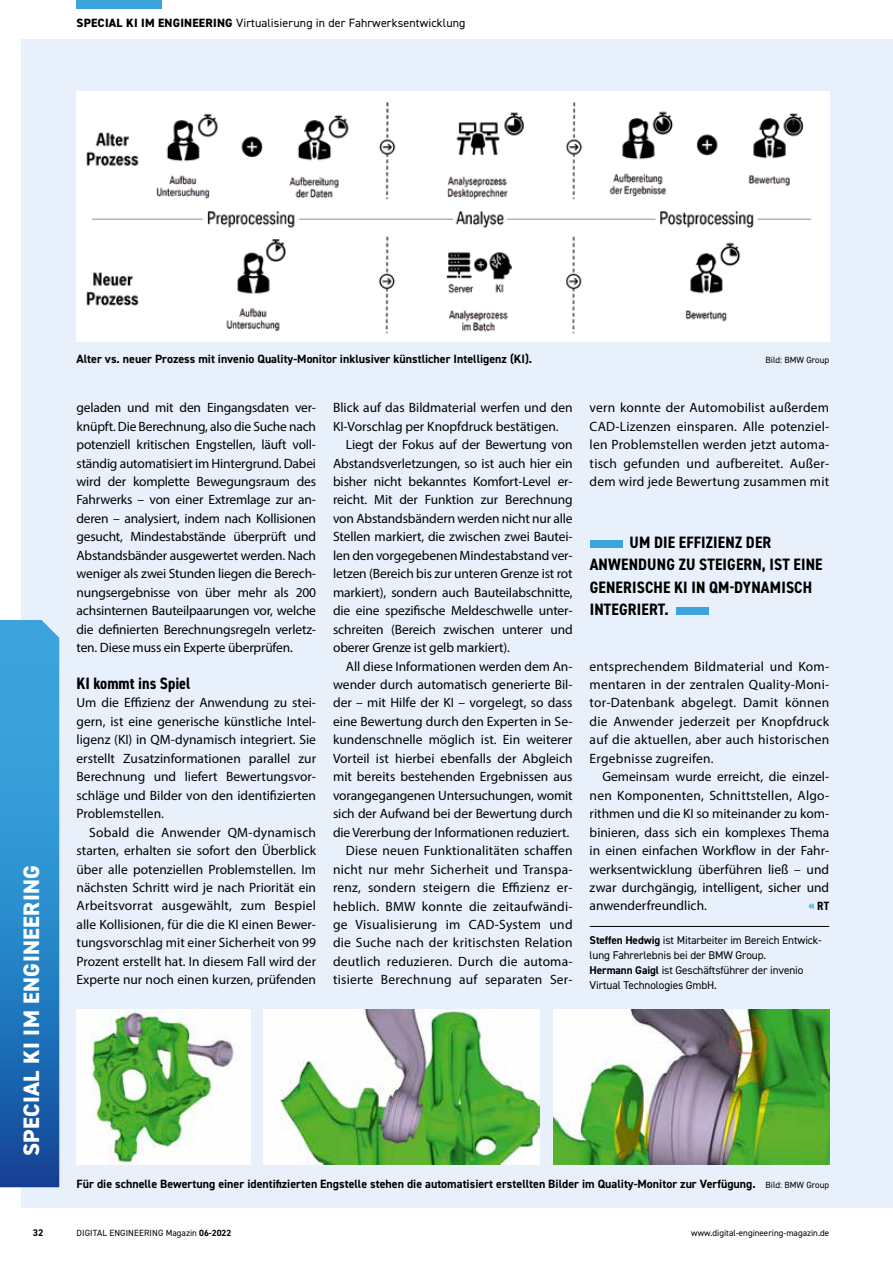
<style>
.page{position:relative;width:893px;height:1263px;background:#fff}
.page>*{position:absolute;margin:0;border:0;box-sizing:border-box;transform-origin:0 0}
.t1{font:800 22.35px "DIN2014";letter-spacing:.02em;color:#fff}
.t2{font:700 condensed 16.5px/22.5px "DIN2014";letter-spacing:.01em;color:#000}
.t3{font:13.5px/18.5px "Myriad Pro";color:#000;text-align:justify}
.t4{font:700 12px "DIN2014";color:#000}
.t5{font:12px "DIN2014";letter-spacing:.01em;color:#000}
.t6{font:700 condensed 12px "DIN2014";color:#000}
.t7{font:11.25px/15px "DIN2014";letter-spacing:-.01em;color:#000}
.t8{font:700 9.75px "DIN2014";color:#000}
.t9{font:9px "DIN2014";color:#000}
.s1{font-weight:800}
.s2{font-size:13.5px;color:#3ca3dc}
.s3{font-weight:700}
.s4{font-weight:400;font-size:9px}
</style>
<div class="page">
<div style="left:21px;top:39px;width:872px;height:1169px;background:#e8f1fb"></div>
<div style="left:77px;top:0;width:85px;height:9px;background:#3ca3dc"></div>
<svg style="left:0;top:620px;width:60px;height:567px;background:#2a84c6"></svg>
<hr style="left:590px;top:926px;width:239px;height:1px;background:#000">
<img style="left:77px;top:1009px;width:173px;height:156px">
<img style="left:264px;top:1009px;width:276px;height:156px">
<img style="left:553px;top:1009px;width:276px;height:156px">
<img style="left:77px;top:92px;width:752px;height:249px">
<div style="left:590px;top:540px;width:32px;height:8px;background:#3ca3dc"></div>
<div style="left:676px;top:607px;width:33px;height:8px;background:#3ca3dc"></div>
<p class="t5" style="left:77px;top:17px;width:390px"><span class="s1">SPECIAL KI IM ENGINEERING</span> Virtualisierung in der Fahrwerksentwicklung</p>
<h1 class="t1" style="left:18px;top:1156px;width:293px;rotate:-90deg">SPECIAL KI IM ENGINEERING</h1>
<p class="t4" style="left:77px;top:354px;width:457px">Alter vs. neuer Prozess mit invenio Quality-Monitor inklusiver künstlicher Intelligenz (KI).</p>
<p class="t9" style="left:765px;top:356px;width:65px">Bild: BMW Group</p>
<p class="t3" style="left:77px;top:399px;width:241px">geladen und mit den Eingangsdaten ver&shy;knüpft. Die Berechnung, also die Suche nach potenziell kritischen Engstellen, läuft voll&shy;ständig automatisiert im Hintergrund. Dabei wird der komplette Bewegungsraum des Fahrwerks – von einer Extremlage zur an&shy;deren – analysiert, indem nach Kollisionen gesucht, Mindestabstände überprüft und Abstandsbänder ausgewertet werden. Nach weniger als zwei Stunden liegen die Berech&shy;nungsergebnisse von über mehr als 200 achsinternen Bauteilpaarungen vor, welche die deinierten Berechnungsregeln verletz&shy;ten. Diese muss ein Experte überprüfen.</p>
<p class="t2" style="left:77px;top:672px;width:115px">KI kommt ins Spiel</p>
<p class="t3" style="left:77px;top:694px;width:241px">Um die Eizienz der Anwendung zu stei&shy;gern, ist eine generische künstliche Intel&shy;ligenz (KI) in QM-dynamisch integriert. Sie erstellt Zusatzinformationen parallel zur Berechnung und liefert Bewertungsvor&shy;schläge und Bilder von den identiizierten Problemstellen.</p>
<p class="t3" style="left:77px;top:823px;width:241px;text-indent:13px">Sobald die Anwender QM-dynamisch starten, erhalten sie sofort den Überblick über alle potenziellen Problemstellen. Im nächsten Schritt wird je nach Priorität ein Arbeitsvorrat ausgewählt, zum Bespiel alle Kollisionen, für die die KI einen Bewer&shy;tungsvorschlag mit einer Sicherheit von 99<br>Prozent erstellt hat. In diesem Fall wird der Experte nur noch einen kurzen, prüfenden</p>
<p class="t3" style="left:333px;top:399px;width:241px">Blick auf das Bildmaterial werfen und den<br>KI-Vorschlag per Knopfdruck bestätigen.</p>
<p class="t3" style="left:333px;top:436px;width:241px;text-indent:13px">Liegt der Fokus auf der Bewertung von Abstandsverletzungen, so ist auch hier ein bisher nicht bekanntes Komfort-Level er&shy;reicht. Mit der Funktion zur Berechnung von Abstandsbändern werden nicht nur alle Stellen markiert, die zwischen zwei Bautei&shy;len den vorgegebenen Mindestabstand ver&shy;letzen (Bereich bis zur unteren Grenze ist rot markiert), sondern auch Bauteilabschnitte, die eine speziische Meldeschwelle unter&shy;schreiten (Bereich zwischen unterer und oberer Grenze ist gelb markiert).</p>
<p class="t3" style="left:333px;top:657px;width:241px;text-align:right">All diese Informationen werden dem An&shy;wender durch automatisch generierte Bil&shy;der – mit Hilfe der KI – vorgelegt, so dass eine Bewertung durch den Experten in Se&shy;kundenschnelle möglich ist. Ein weiterer Vorteil ist hierbei ebenfalls der Abgleich mit bereits bestehenden Ergebnissen aus vorangegangenen Untersuchungen, womit sich der Aufwand bei der Bewertung durch die Vererbung der Informationen reduziert.<br>Diese neuen Funktionalitäten schafen nicht nur mehr Sicherheit und Transpa&shy;renz, sondern steigern die Eizienz er&shy;heblich. BMW konnte die zeitaufwändi&shy;ge Visualisierung im CAD-System und die Suche nach der kritischsten Relation deutlich reduzieren. Durch die automa&shy;tisierte Berechnung auf separaten Ser-</p>
<p class="t3" style="left:590px;top:399px;width:241px">vern konnte der Automobilist außerdem CAD-Lizenzen einsparen. Alle potenziel&shy;len Problemstellen werden jetzt automa&shy;tisch gefunden und aufbereitet. Außer&shy;dem wird jede Bewertung zusammen mit</p>
<p class="t2" style="left:590px;top:531px;width:234px;text-indent:40px">UM DIE EFFIZIENZ DER<br>ANWENDUNG ZU STEIGERN, IST EINE<br>GENERISCHE KI IN QM-DYNAMISCH<br>INTEGRIERT.</p>
<p class="t3" style="left:590px;top:657px;width:241px">entsprechendem Bildmaterial und Kom&shy;mentaren in der zentralen Quality-Moni&shy;tor-Datenbank abgelegt. Damit können die Anwender jederzeit per Knopfdruck auf die aktuellen, aber auch historischen Ergebnisse zugreifen.</p>
<p class="t3" style="left:590px;top:768px;width:241px;text-indent:13px">Gemeinsam wurde erreicht, die einzel&shy;nen Komponenten, Schnittstellen, Algo&shy;rithmen und die KI so miteinander zu kom&shy;binieren, dass sich ein komplexes Thema in einen einfachen Worklow in der Fahr&shy;werksentwicklung überführen ließ – und zwar durchgängig, intelligent, sicher und anwenderfreundlich.</p>
<p class="t6" style="left:808px;top:900px;width:22px"><span class="s2">«</span> RT</p>
<p class="t7" style="left:590px;top:933px;width:234px"><span class="s3">Steffen Hedwig</span> ist Mitarbeiter im Bereich Entwick&shy;lung Fahrerlebnis bei der BMW Group.<br><span class="s3">Hermann Gaigl</span> ist Geschäftsführer der invenio Virtual Technologies GmbH.</p>
<p class="t4" style="left:77px;top:1178px;width:754px">Für die schnelle Bewertung einer identifizierten Engstelle stehen die automatisiert erstellten Bilder im Quality-Monitor zur Verfügung. <span class="s4">Bild: BMW Group</span></p>
<p class="t8" style="left:33px;top:1228px;width:12px">32</p>
<p class="t9" style="left:77px;top:1229px;width:156px">DIGITAL ENGINEERING Magazin <span class="s3">06-2022</span></p>
<p class="t9" style="left:691px;top:1229px;width:139px">www.digital-engineering-magazin.de</p>
</div>
